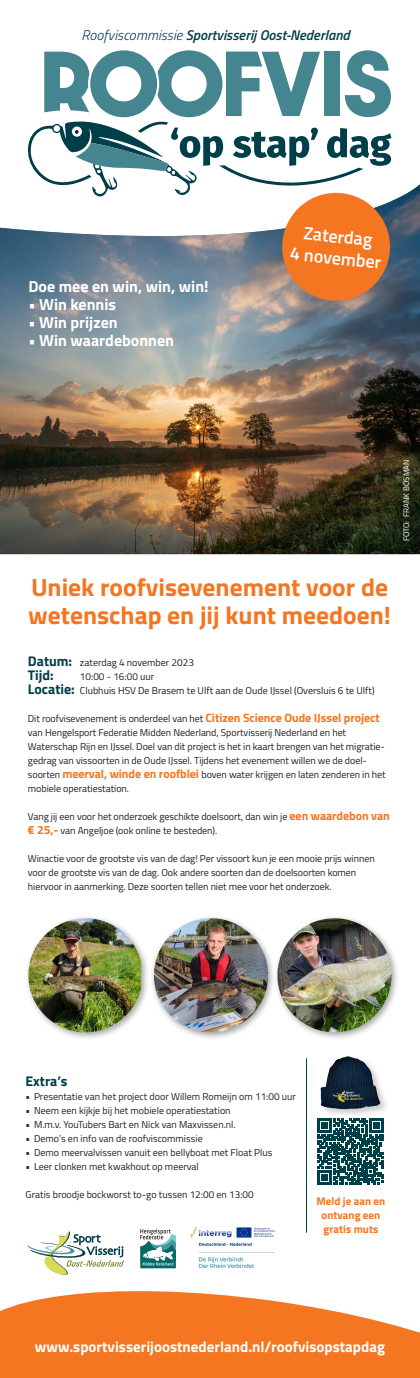
<style>
.page{position:relative;width:420px;height:1378px;background:#fff}
.page>*{position:absolute;margin:0;border:0;box-sizing:border-box;transform-origin:0 0}
.t1{font:700 25px "Titillium Web";color:#f47621}
.t2{font:600 18px "Titillium Web";color:#fff}
.t3{font:700 16px "Titillium Web";color:#fff}
.t4{font:700 15px "Titillium Web";color:#fff}
.t5{font:italic 600 14.1px "Titillium Web";letter-spacing:.005em;color:#003e49}
.t6{font:700 14px "Titillium Web";color:#003e49}
.t7{font:700 11px/14px "Titillium Web";color:#f47621;text-align:center}
.t8{font:10px/14px "Titillium Web";letter-spacing:-.005em;color:#231f20}
.t9{font:8px "Titillium Web";letter-spacing:.01em;color:#fff}
.s1{font-weight:300}
.s2{font-weight:700;font-size:14px;color:#003e49}
.s3{font-weight:700;font-size:12px;color:#f47621}
</style>
<div class="page">
<img style="left:0;top:184px;width:420px;height:370px">
<svg style="left:28px;top:50px;width:364px;height:253px"></svg>
<svg style="left:28px;top:1231px;width:96px;height:44px"></svg>
<svg style="left:317px;top:1118px;width:66px;height:66px"></svg>
<div style="left:319px;top:1055px;width:70px;height:63px;background:#231f20;opacity:.22"></div>
<img style="left:320px;top:1056px;width:50px;height:53px">
<hr style="left:306px;top:1058px;width:1px;height:174px;background:#003e49">
<svg style="left:140px;top:1228px;width:36px;height:40px"></svg>
<div style="left:24px;top:914px;width:125px;height:126px;background:#231f20;opacity:.4"></div>
<img style="left:28px;top:918px;width:113px;height:114px">
<div style="left:273px;top:914px;width:126px;height:126px;background:#231f20;opacity:.4"></div>
<img style="left:277px;top:918px;width:114px;height:114px;border-radius:56px">
<div style="left:150px;top:914px;width:126px;height:126px;background:#231f20;opacity:.4"></div>
<img style="left:154px;top:918px;width:114px;height:114px;border-radius:57px">
<svg style="left:0;top:1291px;width:420px;height:87px;background:#f5873d"></svg>
<img style="left:190px;top:1227px;width:85px;height:41px">
<p class="t5" style="left:81px;top:25px;width:270px"><span class="s1">Roofviscommissie</span> Sportvisserij Oost-Nederland</p>
<p class="t3" style="left:28px;top:274px;width:182px">Doe mee en win, win, win!</p>
<p class="t3" style="left:28px;top:292px;width:89px">• Win kennis</p>
<p class="t3" style="left:28px;top:310px;width:91px">• Win prijzen</p>
<p class="t3" style="left:28px;top:328px;width:147px">• Win waardebonnen</p>
<p class="t2" style="left:305px;top:219px;width:71px;rotate:6deg">Zaterdag</p>
<p class="t2" style="left:291px;top:240px;width:93px;rotate:6deg">4 november</p>
<p class="t9" style="left:400px;top:541px;width:83px;rotate:-90deg">FOTO: FRANK BOSMAN</p>
<p class="t1" style="left:31px;top:568px;width:358px">Uniek roofvisevenement voor de</p>
<p class="t1" style="left:28px;top:596px;width:364px">wetenschap en jij kunt meedoen!</p>
<p class="t8" style="left:28px;top:655px;width:167px"><span class="s2">Datum:</span> zaterdag 4 november 2023</p>
<p class="t6" style="left:28px;top:664px;width:27px">Tijd:</p>
<p class="t8" style="left:80px;top:669px;width:76px">10:00 - 16:00 uur</p>
<p class="t8" style="left:28px;top:683px;width:348px"><span class="s2">Locatie:</span> Clubhuis HSV De Brasem te Ulft aan de Oude IJssel (Oversluis 6 te Ulft)</p>
<p class="t8" style="left:28px;top:711px;width:359px">Dit roofvisevenement is onderdeel van het <span class="s3">Citizen Science Oude IJssel project </span>van Hengelsport Federatie Midden Nederland, Sportvisserij Nederland en het Waterschap Rijn en IJssel. Doel van dit project is het in kaart brengen van het migratie&shy;gedrag van vissoorten in de Oude IJssel. Tijdens het evenement willen we de doel&shy;soorten <span class="s3">meerval, winde en roofblei</span> boven water krijgen en laten zenderen in het mobiele operatiestation.</p>
<p class="t8" style="left:28px;top:809px;width:363px">Vang jij een voor het onderzoek geschikte doelsoort, dan win je <span class="s3">een waardebon van € 25,-</span> van Angeljoe (ook online te besteden).</p>
<p class="t8" style="left:28px;top:851px;width:348px">Winactie voor de grootste vis van de dag! Per vissoort kun je een mooie prijs winnen voor de grootste vis van de dag. Ook andere soorten dan de doelsoorten komen hiervoor in aanmerking. Deze soorten tellen niet mee voor het onderzoek.</p>
<p class="t6" style="left:26px;top:1070px;width:43px">Extra’s</p>
<p class="t8" style="left:26px;top:1089px;width:272px">• Presentatie van het project door Willem Romeijn om 11:00 uur</p>
<p class="t8" style="left:26px;top:1103px;width:206px">• Neem een kijkje bij het mobiele operatiestation</p>
<p class="t8" style="left:26px;top:1117px;width:211px">• M.m.v. YouTubers Bart en Nick van Maxvissen.nl.</p>
<p class="t8" style="left:26px;top:1131px;width:179px">• Demo’s en info van de roofviscommissie</p>
<p class="t8" style="left:26px;top:1145px;width:248px">• Demo meervalvissen vanuit een bellyboat met Float Plus</p>
<p class="t8" style="left:26px;top:1159px;width:175px">• Leer clonken met kwakhout op meerval</p>
<p class="t8" style="left:26px;top:1187px;width:229px">Gratis broodje bockworst to-go tussen 12:00 en 13:00</p>
<p class="t7" style="left:316px;top:1193px;width:70px">Meld je aan en ontvang een</p>
<p class="t7" style="left:323px;top:1221px;width:56px">gratis muts</p>
<p class="t4" style="left:35px;top:1334px;width:351px">www.sportvisserijoostnederland.nl/roofvisopstapdag</p>
</div>
